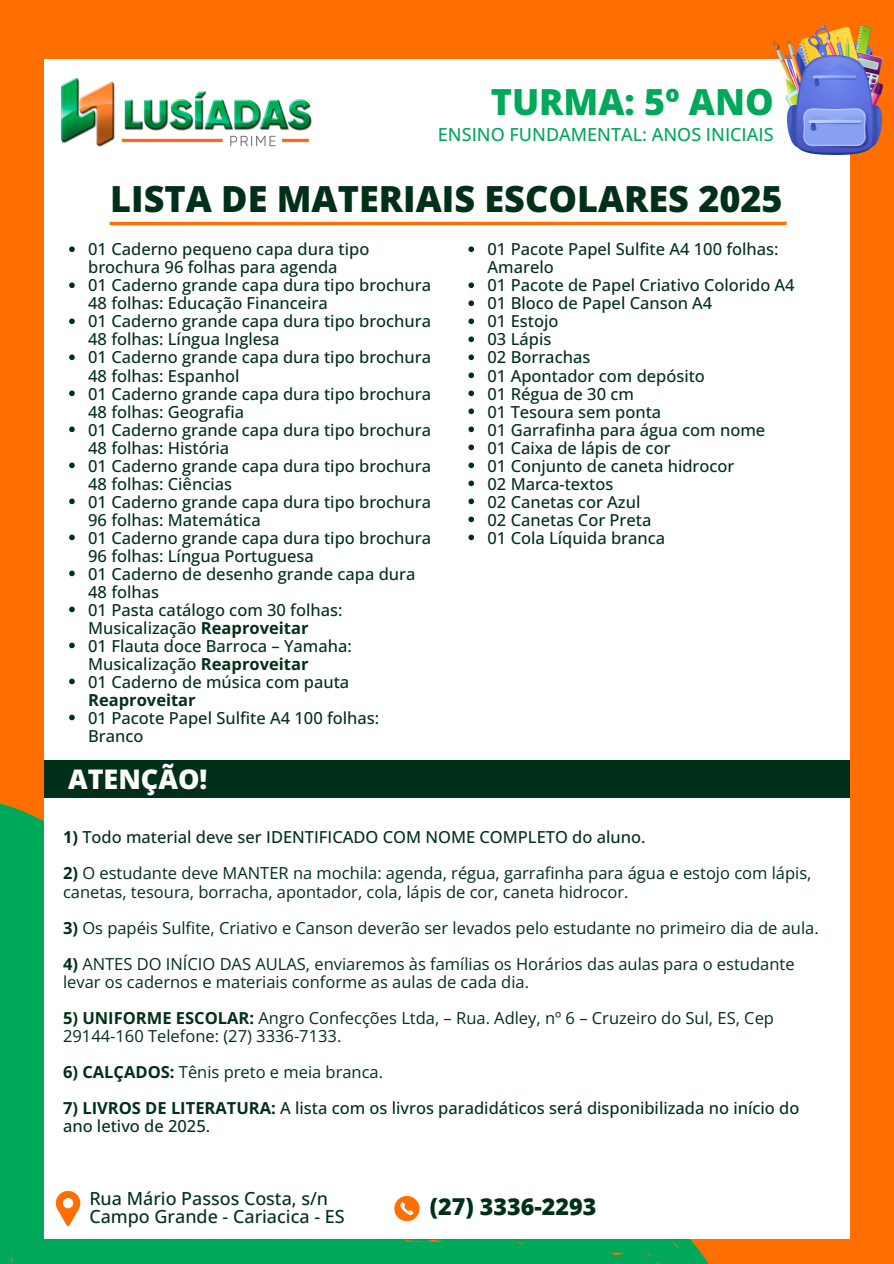
<style>
.page{position:relative;width:894px;height:1264px;background:#fff}
.page>*{position:absolute;margin:0;border:0;box-sizing:border-box;transform-origin:0 0}
.t1{font:800 36px "Open Sans";color:#003019}
.t2{font:800 36px "Open Sans";color:#00a859}
.t3{font:800 27px "Open Sans";color:#fff}
.t4{font:800 23.25px "Open Sans";color:#003019}
.t5{font:500 18px/18px "Open Sans";color:#003019}
.t6{font:500 18px "Open Sans";color:#00a859}
.t7{font:500 16.5px/18px "Open Sans";color:#003019}
.t8{font:16.5px/18px "Open Sans";color:#003019}
.s1{font-weight:700}
</style>
<div class="page">
<div style="left:0;top:0;width:893px;height:1263px;background:#ff6e00"></div>
<div style="left:0;top:803px;width:753px;height:460px;background:#00a859"></div>
<div style="left:44px;top:60px;width:805px;height:1178px;background:#fff"></div>
<svg style="left:394px;top:1196px;width:25px;height:24px"></svg>
<hr style="left:110px;top:222px;width:676px;height:3px;background:#ff6e00">
<img style="left:61px;top:77px;width:251px;height:70px">
<img style="left:773px;top:26px;width:108px;height:128px">
<svg style="left:56px;top:1190px;width:24px;height:35px"></svg>
<div style="left:44px;top:760px;width:805px;height:38px;background:#003019"></div>
<svg style="left:69px;top:246px;width:6px;height:6px"></svg>
<svg style="left:69px;top:282px;width:6px;height:6px"></svg>
<svg style="left:69px;top:318px;width:6px;height:6px"></svg>
<svg style="left:69px;top:354px;width:6px;height:6px"></svg>
<svg style="left:69px;top:390px;width:6px;height:6px"></svg>
<svg style="left:69px;top:426px;width:6px;height:6px"></svg>
<svg style="left:69px;top:462px;width:6px;height:6px"></svg>
<svg style="left:69px;top:498px;width:6px;height:6px"></svg>
<svg style="left:69px;top:534px;width:6px;height:6px"></svg>
<svg style="left:69px;top:570px;width:6px;height:6px"></svg>
<svg style="left:69px;top:606px;width:6px;height:6px"></svg>
<svg style="left:69px;top:642px;width:6px;height:6px"></svg>
<svg style="left:69px;top:678px;width:6px;height:6px"></svg>
<svg style="left:69px;top:714px;width:6px;height:6px"></svg>
<svg style="left:468px;top:246px;width:6px;height:6px"></svg>
<svg style="left:468px;top:282px;width:6px;height:6px"></svg>
<svg style="left:468px;top:300px;width:6px;height:6px"></svg>
<svg style="left:468px;top:318px;width:6px;height:6px"></svg>
<svg style="left:468px;top:336px;width:6px;height:6px"></svg>
<svg style="left:468px;top:354px;width:6px;height:6px"></svg>
<svg style="left:468px;top:372px;width:6px;height:6px"></svg>
<svg style="left:468px;top:390px;width:6px;height:6px"></svg>
<svg style="left:468px;top:408px;width:6px;height:6px"></svg>
<svg style="left:468px;top:426px;width:6px;height:6px"></svg>
<svg style="left:468px;top:444px;width:6px;height:6px"></svg>
<svg style="left:468px;top:462px;width:6px;height:6px"></svg>
<svg style="left:468px;top:480px;width:6px;height:6px"></svg>
<svg style="left:468px;top:498px;width:6px;height:6px"></svg>
<svg style="left:468px;top:516px;width:6px;height:6px"></svg>
<svg style="left:468px;top:534px;width:6px;height:6px"></svg>
<p class="t2" style="left:490px;top:76px;width:284px">TURMA: 5º ANO</p>
<h1 class="t6" style="left:438px;top:122px;width:337px">ENSINO FUNDAMENTAL: ANOS INICIAIS</h1>
<h4 class="t1" style="left:110px;top:174px;width:673px">LISTA DE MATERIAIS ESCOLARES 2025</h4>
<p class="t7" style="left:487px;top:240px;width:292px">01 Pacote Papel Sulfite A4 100 folhas:<br>Amarelo</p>
<p class="t7" style="left:487px;top:276px;width:308px">01 Pacote de Papel Criativo Colorido A4</p>
<p class="t7" style="left:487px;top:294px;width:226px">01 Bloco de Papel Canson A4</p>
<p class="t7" style="left:487px;top:312px;width:72px">01 Estojo</p>
<p class="t7" style="left:487px;top:330px;width:65px">03 Lápis</p>
<p class="t7" style="left:487px;top:348px;width:104px">02 Borrachas</p>
<p class="t7" style="left:487px;top:366px;width:219px">01 Apontador com depósito</p>
<p class="t7" style="left:487px;top:384px;width:148px">01 Régua de 30 cm</p>
<p class="t7" style="left:487px;top:402px;width:175px">01 Tesoura sem ponta</p>
<h2 class="t7" style="left:487px;top:420px;width:279px">01 Garrafinha para água com nome</h2>
<p class="t7" style="left:487px;top:438px;width:184px">01 Caixa de lápis de cor</p>
<p class="t7" style="left:487px;top:456px;width:248px">01 Conjunto de caneta hidrocor</p>
<p class="t7" style="left:487px;top:474px;width:127px">02 Marca-textos</p>
<p class="t7" style="left:487px;top:492px;width:154px">02 Canetas cor Azul</p>
<p class="t7" style="left:487px;top:510px;width:165px">02 Canetas Cor Preta</p>
<p class="t7" style="left:487px;top:528px;width:179px">01 Cola Líquida branca</p>
<p class="t7" style="left:88px;top:240px;width:282px">01 Caderno pequeno capa dura tipo brochura 96 folhas para agenda</p>
<p class="t7" style="left:88px;top:276px;width:344px">01 Caderno grande capa dura tipo brochura<br>48 folhas: Educação Financeira</p>
<p class="t7" style="left:88px;top:312px;width:344px">01 Caderno grande capa dura tipo brochura<br>48 folhas: Língua Inglesa</p>
<p class="t7" style="left:88px;top:348px;width:344px">01 Caderno grande capa dura tipo brochura<br>48 folhas: Espanhol</p>
<p class="t7" style="left:88px;top:384px;width:344px">01 Caderno grande capa dura tipo brochura<br>48 folhas: Geografia</p>
<p class="t7" style="left:88px;top:420px;width:344px">01 Caderno grande capa dura tipo brochura<br>48 folhas: História</p>
<p class="t7" style="left:88px;top:456px;width:344px">01 Caderno grande capa dura tipo brochura<br>48 folhas: Ciências</p>
<p class="t7" style="left:88px;top:492px;width:344px">01 Caderno grande capa dura tipo brochura<br>96 folhas: Matemática</p>
<p class="t7" style="left:88px;top:528px;width:344px">01 Caderno grande capa dura tipo brochura<br>96 folhas: Língua Portuguesa</p>
<p class="t7" style="left:88px;top:564px;width:329px">01 Caderno de desenho grande capa dura<br>48 folhas</p>
<p class="t7" style="left:88px;top:600px;width:256px">01 Pasta catálogo com 30 folhas:<br>Musicalização <span class="s1">Reaproveitar</span></p>
<p class="t7" style="left:88px;top:636px;width:265px">01 Flauta doce Barroca – Yamaha:<br>Musicalização <span class="s1">Reaproveitar</span></p>
<p class="t7" style="left:88px;top:672px;width:262px">01 Caderno de música com pauta<br><span class="s1">Reaproveitar</span></p>
<p class="t7" style="left:88px;top:708px;width:292px">01 Pacote Papel Sulfite A4 100 folhas:<br>Branco</p>
<p class="t3" style="left:68px;top:760px;width:141px">ATENÇÃO!</p>
<p class="t7" style="left:63px;top:828px;width:584px"><span class="s1">1)</span> Todo material deve ser IDENTIFICADO COM NOME COMPLETO do aluno.</p>
<p class="t8" style="left:63px;top:864px;width:749px"><span class="s1">2)</span> O estudante deve MANTER na mochila: agenda, régua, garrafinha para água e estojo com lápis, canetas, tesoura, borracha, apontador, cola, lápis de cor, caneta hidrocor.</p>
<p class="t8" style="left:63px;top:918px;width:757px"><span class="s1">3)</span> Os papéis Sulfite, Criativo e Canson deverão ser levados pelo estudante no primeiro dia de aula.</p>
<p class="t8" style="left:63px;top:954px;width:732px"><span class="s1">4)</span> ANTES DO INÍCIO DAS AULAS, enviaremos às famílias os Horários das aulas para o estudante levar os cadernos e materiais conforme as aulas de cada dia.</p>
<p class="t8" style="left:63px;top:1008px;width:712px"><span class="s1">5) UNIFORME ESCOLAR:</span> Angro Confecções Ltda, – Rua. Adley, nº 6 – Cruzeiro do Sul, ES, Cep<br>29144-160 Telefone: (27) 3336-7133.</p>
<p class="t8" style="left:63px;top:1062px;width:321px"><span class="s1">6) CALÇADOS:</span> Tênis preto e meia branca.</p>
<p class="t7" style="left:63px;top:1098px;width:737px"><span class="s1">7) LIVROS DE LITERATURA:</span> A lista com os livros paradidáticos será disponibilizada no início do ano letivo de 2025.</p>
<h1 class="t5" style="left:89px;top:1189px;width:257px">Rua Mário Passos Costa, s/n<br>Campo Grande - Cariacica - ES</h1>
<p class="t4" style="left:430px;top:1190px;width:168px">(27) 3336-2293</p>
</div>
